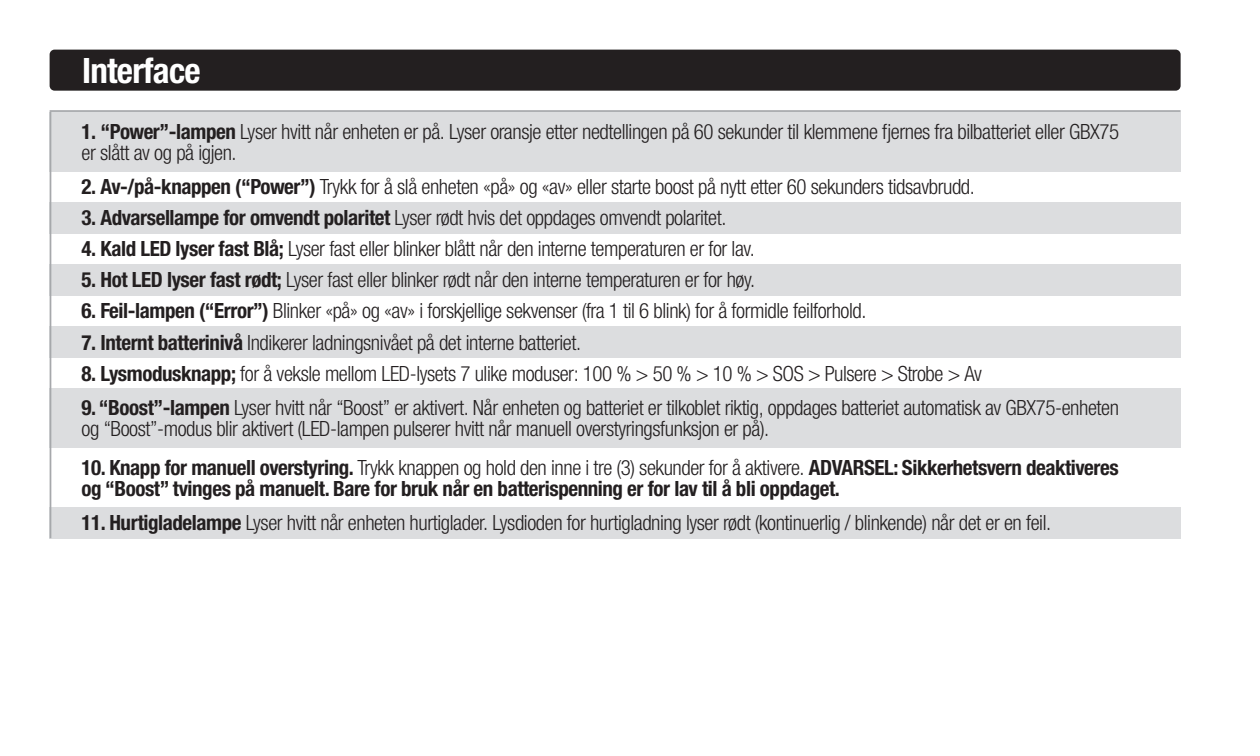
<style>
.page{position:relative;width:1260px;height:756px;background:#fff}
.page>*{position:absolute;margin:0;border:0;box-sizing:border-box;transform-origin:0 0}
.t1{font:700 condensed 35px "Helvetica Neue LTW1 G";letter-spacing:-.02em;color:#fff}
.NOCO_HN_Cond-Text{font:300 condensed 21px/21px "Helvetica Neue LTW1 G";letter-spacing:-.02em;color:#231f20}
.NOCO_HN_Cond-Text-2{font:700 condensed 21px/21px "Helvetica Neue LTW1 G";letter-spacing:-.02em;color:#231f20}
.s1{font-weight:700}
.s2{font-weight:300}
</style>
<div class="page">
<div style="left:51px;top:112px;width:1130px;height:59px;background:#dcdddf"></div>
<div style="left:51px;top:389px;width:1130px;height:59px;background:#dcdddf"></div>
<div style="left:51px;top:327px;width:1130px;height:31px;background:#dcdddf"></div>
<div style="left:51px;top:507px;width:1130px;height:31px;background:#dcdddf"></div>
<div style="left:51px;top:264px;width:1130px;height:31px;background:#dcdddf"></div>
<div style="left:51px;top:202px;width:1130px;height:31px;background:#dcdddf"></div>
<hr style="left:50px;top:110px;width:1131px;height:2px;background:#a6a8ab">
<hr style="left:50px;top:112px;width:1px;height:426px;background:#a6a8ab">
<div style="left:50px;top:50px;width:1131px;height:41px;background:#231f20;border-radius:5px"></div>
<p class="t1" style="left:82px;top:49px;width:120px">Interface</p>
<p class="NOCO_HN_Cond-Text" style="left:82px;top:121px;width:1039px"><span class="s1">1. “Power”-lampen</span> Lyser hvitt når enheten er på. Lyser oransje etter nedtellingen på 60 sekunder til klemmene fjernes fra bilbatteriet eller GBX75 er slått av og på igjen.</p>
<p class="NOCO_HN_Cond-Text" style="left:82px;top:176px;width:895px"><span class="s1">2. Av-/på-knappen (“Power”)</span> Trykk for å slå enheten «på» og «av» eller starte boost på nytt etter 60 sekunders tidsavbrudd.</p>
<p class="NOCO_HN_Cond-Text" style="left:82px;top:208px;width:646px"><span class="s1">3. Advarsellampe for omvendt polaritet</span> Lyser rødt hvis det oppdages omvendt polaritet.</p>
<p class="NOCO_HN_Cond-Text" style="left:82px;top:239px;width:675px"><span class="s1">4. Kald LED lyser fast Blå;</span> Lyser fast eller blinker blått når den interne temperaturen er for lav.</p>
<p class="NOCO_HN_Cond-Text" style="left:82px;top:270px;width:675px"><span class="s1">5. Hot LED lyser fast rødt;</span> Lyser fast eller blinker rødt når den interne temperaturen er for høy.</p>
<p class="NOCO_HN_Cond-Text" style="left:82px;top:301px;width:786px"><span class="s1">6. Feil-lampen (“Error”)</span> Blinker «på» og «av» i forskjellige sekvenser (fra 1 til 6 blink) for å formidle feilforhold.</p>
<p class="NOCO_HN_Cond-Text" style="left:82px;top:332px;width:501px"><span class="s1">7. Internt batterinivå</span> Indikerer ladningsnivået på det interne batteriet.</p>
<p class="NOCO_HN_Cond-Text" style="left:82px;top:363px;width:902px"><span class="s1">8. Lysmodusknapp;</span> for å veksle mellom LED-lysets 7 ulike moduser: 100 % &gt; 50 % &gt; 10 % &gt; SOS &gt; Pulsere &gt; Strobe &gt; Av</p>
<p class="NOCO_HN_Cond-Text" style="left:82px;top:398px;width:1039px"><span class="s1">9. “Boost”-lampen</span> Lyser hvitt når “Boost” er aktivert. Når enheten og batteriet er tilkoblet riktig, oppdages batteriet automatisk av GBX75-enheten og “Boost”-modus blir aktivert (LED-lampen pulserer hvitt når manuell overstyringsfunksjon er på).</p>
<p class="NOCO_HN_Cond-Text-2" style="left:82px;top:457px;width:1039px">10. Knapp for manuell overstyring. <span class="s2">Trykk knappen og hold den inne i tre (3) sekunder for å aktivere.</span> ADVARSEL: Sikkerhetsvern deaktiveres og “Boost” tvinges på manuelt. Bare for bruk når en batterispenning er for lav til å bli oppdaget.</p>
<p class="NOCO_HN_Cond-Text" style="left:82px;top:512px;width:971px"><span class="s1">11. Hurtigladelampe</span> Lyser hvitt når enheten hurtiglader. Lysdioden for hurtigladning lyser rødt (kontinuerlig / blinkende) når det er en feil.</p>
</div>
